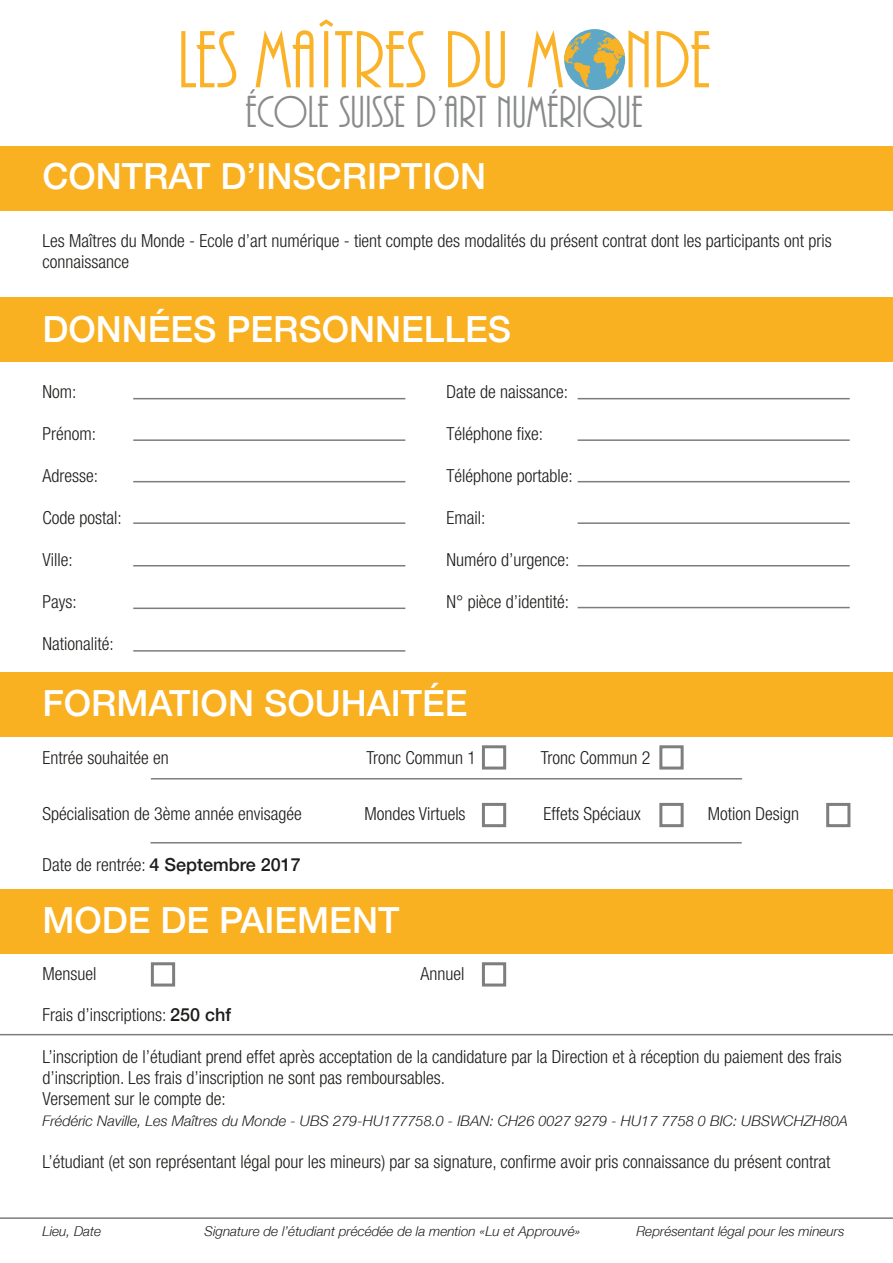
<style>
.page{position:relative;width:893px;height:1263px;background:#fff}
.page>*{position:absolute;margin:0;border:0;box-sizing:border-box;transform-origin:0 0}
.t1{font:84.3px "ARBONNIE";color:#fab329}
.t2{font:46.5px "ARBONNIE";color:#898a8a}
.t3{font:500 36px "Helvetica 65";color:#fff}
.t4{font:300 condensed 18px/21.6px "Helvetica Neue LT";color:#1d1d1b}
.t5{font:italic 300 14.55px "Helvetica 46";color:#1d1d1b}
.t6{font:italic 300 13.5px "Helvetica 46";color:#1d1d1b}
.s1{font-family:"Helvetica 65";font-weight:500;font-stretch:normal}
</style>
<div class="page">
<div style="left:0;top:147px;width:893px;height:64px;background:#f9b122"></div>
<svg style="left:564px;top:29px;width:61px;height:61px"></svg>
<svg style="left:564px;top:32px;width:62px;height:55px"></svg>
<div style="left:0;top:298px;width:893px;height:64px;background:#f9b122"></div>
<div style="left:0;top:672px;width:893px;height:65px;background:#f9b122"></div>
<div style="left:659px;top:803px;width:25px;height:24px;border:3px solid #7e7e7e"></div>
<div style="left:482px;top:803px;width:24px;height:24px;border:3px solid #7e7e7e"></div>
<div style="left:826px;top:803px;width:24px;height:24px;border:3px solid #7e7e7e"></div>
<div style="left:482px;top:745px;width:24px;height:24px;border:3px solid #7e7e7e"></div>
<div style="left:659px;top:745px;width:25px;height:24px;border:3px solid #7e7e7e"></div>
<div style="left:0;top:889px;width:893px;height:64px;background:#f9b122"></div>
<div style="left:151px;top:962px;width:24px;height:24px;border:3px solid #7e7e7e"></div>
<div style="left:482px;top:962px;width:24px;height:24px;border:3px solid #7e7e7e"></div>
<hr style="left:133px;top:650px;width:272px;height:2px;background:#7d7d7d">
<hr style="left:0;top:1034px;width:893px;height:1px;background:#7d7d7d">
<hr style="left:0;top:1217px;width:893px;height:2px;background:#7d7d7d">
<hr style="left:133px;top:607px;width:272px;height:2px;background:#7d7d7d">
<hr style="left:578px;top:607px;width:272px;height:1px;background:#7d7d7d">
<hr style="left:133px;top:565px;width:272px;height:1px;background:#7d7d7d">
<hr style="left:133px;top:522px;width:272px;height:2px;background:#7d7d7d">
<hr style="left:151px;top:778px;width:591px;height:1px;background:#7d7d7d">
<hr style="left:151px;top:842px;width:591px;height:1px;background:#7d7d7d">
<hr style="left:133px;top:481px;width:272px;height:1px;background:#7d7d7d">
<hr style="left:133px;top:439px;width:272px;height:2px;background:#7d7d7d">
<hr style="left:578px;top:398px;width:272px;height:1px;background:#7d7d7d">
<hr style="left:578px;top:439px;width:272px;height:2px;background:#7d7d7d">
<hr style="left:578px;top:481px;width:272px;height:1px;background:#7d7d7d">
<hr style="left:578px;top:522px;width:272px;height:2px;background:#7d7d7d">
<hr style="left:578px;top:565px;width:272px;height:1px;background:#7d7d7d">
<hr style="left:133px;top:398px;width:272px;height:1px;background:#7d7d7d">
<p class="t1" style="left:177px;top:17px;width:536px">LES MAÎTRES DU MONDE</p>
<p class="t2" style="left:246px;top:89px;width:399px">ÉCOLE SUISSE D’ART NUMÉRIQUE</p>
<p class="t3" style="left:43px;top:155px;width:445px">CONTRAT D’INSCRIPTION</p>
<p class="t4" style="left:43px;top:229px;width:791px">Les Maîtres du Monde - Ecole d’art numérique - tient compte des modalités du présent contrat dont les participants ont pris connaissance</p>
<p class="t3" style="left:43px;top:307px;width:470px">DONNÉES PERSONNELLES</p>
<p class="t3" style="left:43px;top:322px;width:470px">DONNÉES PERSONNELLES</p>
<p class="t4" style="left:43px;top:380px;width:36px">Nom:</p>
<p class="t4" style="left:43px;top:422px;width:55px">Prénom:</p>
<p class="t4" style="left:43px;top:464px;width:57px">Adresse:</p>
<p class="t4" style="left:43px;top:506px;width:81px">Code postal:</p>
<p class="t4" style="left:43px;top:548px;width:32px">Ville:</p>
<p class="t4" style="left:43px;top:590px;width:36px">Pays:</p>
<p class="t4" style="left:43px;top:632px;width:73px">Nationalité:</p>
<p class="t3" style="left:43px;top:682px;width:426px">FORMATION SOUHAITÉE</p>
<p class="t4" style="left:446px;top:380px;width:123px">Date de naissance:</p>
<p class="t4" style="left:446px;top:422px;width:98px">Téléphone fixe:</p>
<p class="t4" style="left:446px;top:464px;width:128px">Téléphone portable:</p>
<p class="t4" style="left:446px;top:506px;width:40px">Email:</p>
<p class="t4" style="left:446px;top:548px;width:124px">Numéro d’urgence:</p>
<p class="t4" style="left:446px;top:590px;width:124px">N° pièce d’identité:</p>
<p class="t4" style="left:43px;top:747px;width:128px">Entrée souhaitée en</p>
<p class="t4" style="left:367px;top:747px;width:111px">Tronc Commun 1</p>
<p class="t4" style="left:541px;top:747px;width:111px">Tronc Commun 2</p>
<p class="t4" style="left:43px;top:803px;width:261px">Spécialisation de 3ème année envisagée</p>
<p class="t4" style="left:364px;top:803px;width:103px">Mondes Virtuels</p>
<p class="t4" style="left:543px;top:803px;width:99px">Effets Spéciaux</p>
<p class="t4" style="left:708px;top:803px;width:93px">Motion Design</p>
<p class="t4" style="left:43px;top:854px;width:260px">Date de rentrée: <span class="s1">4 Septembre 2017</span></p>
<p class="t3" style="left:43px;top:899px;width:358px">MODE DE PAIEMENT</p>
<p class="t4" style="left:43px;top:962px;width:55px">Mensuel</p>
<p class="t4" style="left:421px;top:962px;width:45px">Annuel</p>
<p class="t4" style="left:43px;top:1004px;width:190px">Frais d’inscriptions: <span class="s1">250 chf</span></p>
<p class="t4" style="left:43px;top:1045px;width:801px">L’inscription de l’étudiant prend effet après acceptation de la candidature par la Direction et à réception du paiement des frais d’inscription. Les frais d’inscription ne sont pas remboursables.</p>
<p class="t4" style="left:43px;top:1088px;width:185px">Versement sur le compte de:</p>
<p class="t5" style="left:43px;top:1112px;width:807px">Frédéric Naville, Les Maîtres du Monde - UBS 279-HU177758.0 - IBAN: CH26 0027 9279 - HU17 7758 0 BIC: UBSWCHZH80A</p>
<p class="t4" style="left:43px;top:1151px;width:790px">L’étudiant (et son représentant légal pour les mineurs) par sa signature, confirme avoir pris connaissance du présent contrat</p>
<p class="t6" style="left:43px;top:1223px;width:60px">Lieu, Date</p>
<p class="t6" style="left:205px;top:1223px;width:377px">Signature de l’étudiant précédée de la mention «Lu et Approuvé»</p>
<p class="t6" style="left:637px;top:1223px;width:210px">Représentant légal pour les mineurs</p>
</div>
